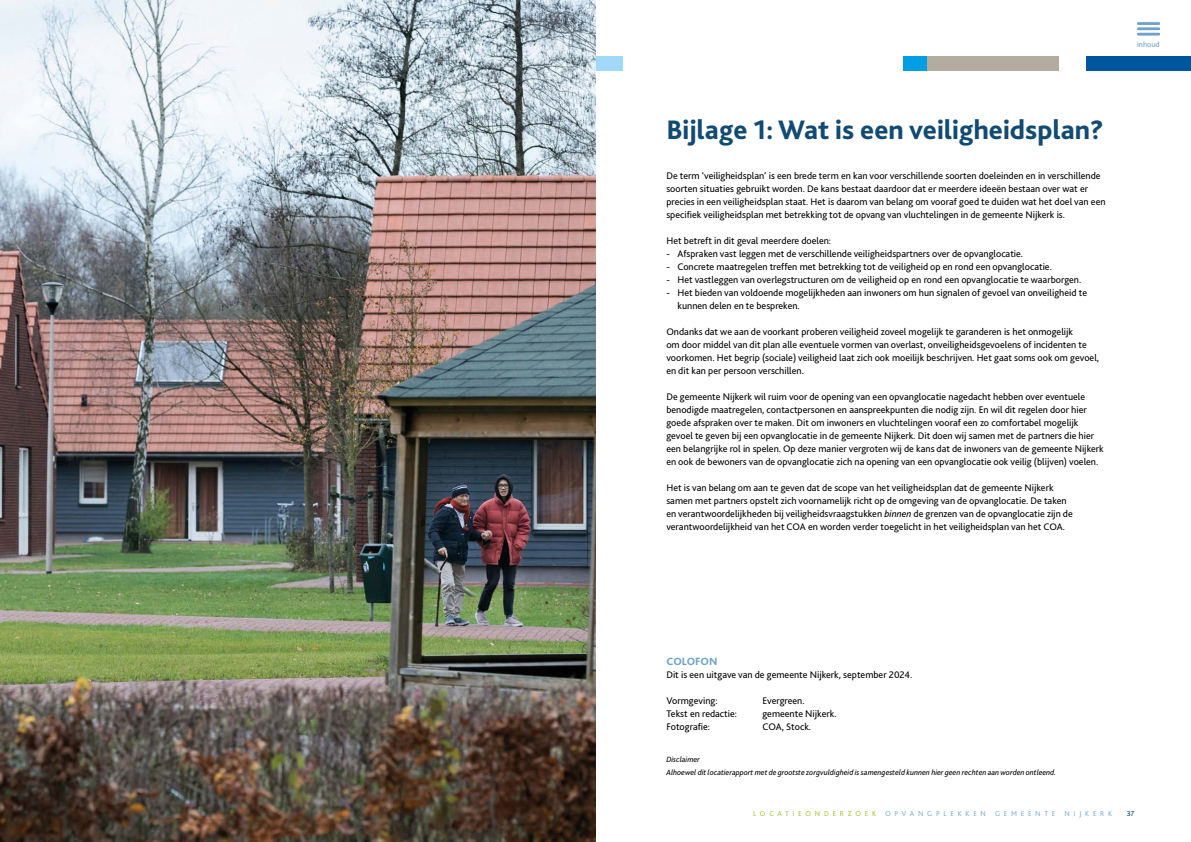
<style>
.page{position:relative;width:1191px;height:842px;background:#fff}
.page>*{position:absolute;margin:0;border:0;box-sizing:border-box;transform-origin:0 0}
.t1{font:800 28px "Bliss 2";color:#114a72}
.t2{font:800 11px "Bliss 2";color:#6ea4cb}
.t3{font:10px/13px "Bliss 2";color:#000}
.t4{font:italic 8px/13px "Bliss 2";color:#000}
.t5{font:8px "Bliss 2";color:#6ea4cb}
.t6{font:300 7.5px "Bliss 2";letter-spacing:.5em;color:#6ea4cb}
.t7{font:7.5px "Bliss 2";color:#004366}
.s1{font-style:italic}
.s2{color:#95c11f}
</style>
<div class="page">
<div style="left:922px;top:57px;width:164px;height:14px;background:#b2ad9f"></div>
<div style="left:596px;top:57px;width:26px;height:14px;background:#a1daf8"></div>
<div style="left:1059px;top:57px;width:27px;height:14px;background:#fff"></div>
<svg style="left:595px;top:57px;width:1px;height:14px"></svg>
<div style="left:903px;top:57px;width:24px;height:14px;background:#009fe3"></div>
<div style="left:1086px;top:57px;width:105px;height:14px;background:#00569d"></div>
<hr style="left:1138px;top:22px;width:20px;height:3px;background:#6ea4cb">
<hr style="left:1138px;top:28px;width:20px;height:2px;background:#6ea4cb">
<hr style="left:1138px;top:33px;width:20px;height:2px;background:#6ea4cb">
<img style="left:0;top:0;width:595px;height:842px">
<h1 class="t1" style="left:666px;top:112px;width:439px">Bijlage 1: Wat is een veiligheidsplan?</h1>
<p class="t3" style="left:666px;top:169px;width:441px">De term ‘veiligheidsplan’ is een brede term en kan voor verschillende soorten doeleinden en in verschillende soorten situaties gebruikt worden. De kans bestaat daardoor dat er meerdere ideeën bestaan over wat er precies in een veiligheidsplan staat. Het is daarom van belang om vooraf goed te duiden wat het doel van een specifiek veiligheidsplan met betrekking tot de opvang van vluchtelingen in de gemeente Nijkerk is.</p>
<p class="t3" style="left:666px;top:234px;width:166px">Het betreft in dit geval meerdere doelen:</p>
<p class="t3" style="left:666px;top:247px;width:358px">- Afspraken vast leggen met de verschillende veiligheidspartners over de opvanglocatie.</p>
<p class="t3" style="left:666px;top:260px;width:387px">- Concrete maatregelen treffen met betrekking tot de veiligheid op en rond een opvanglocatie.</p>
<p class="t3" style="left:666px;top:273px;width:416px">- Het vastleggen van overlegstructuren om de veiligheid op en rond een opvanglocatie te waarborgen.</p>
<p class="t3" style="left:677px;top:286px;width:411px;text-indent:-11px">- Het bieden van voldoende mogelijkheden aan inwoners om hun signalen of gevoel van onveiligheid te kunnen delen en te bespreken.</p>
<p class="t3" style="left:666px;top:325px;width:434px">Ondanks dat we aan de voorkant proberen veiligheid zoveel mogelijk te garanderen is het onmogelijk<br>om door middel van dit plan alle eventuele vormen van overlast, onveiligheidsgevoelens of incidenten te voorkomen. Het begrip (sociale) veiligheid laat zich ook moeilijk beschrijven. Het gaat soms ook om gevoel, en dit kan per persoon verschillen.</p>
<p class="t3" style="left:666px;top:390px;width:439px">De gemeente Nijkerk wil ruim voor de opening van een opvanglocatie nagedacht hebben over eventuele benodigde maatregelen, contactpersonen en aanspreekpunten die nodig zijn. En wil dit regelen door hier goede afspraken over te maken. Dit om inwoners en vluchtelingen vooraf een zo comfortabel mogelijk gevoel te geven bij een opvanglocatie in de gemeente Nijkerk. Dit doen wij samen met de partners die hier een belangrijke rol in spelen. Op deze manier vergroten wij de kans dat de inwoners van de gemeente Nijkerk en ook de bewoners van de opvanglocatie zich na opening van een opvanglocatie ook veilig (blijven) voelen.</p>
<p class="t3" style="left:666px;top:481px;width:408px">Het is van belang om aan te geven dat de scope van het veiligheidsplan dat de gemeente Nijkerk samen met partners opstelt zich voornamelijk richt op de omgeving van de opvanglocatie. De taken en verantwoordelijkheden bij veiligheidsvraagstukken <span class="s1">binnen</span> de grenzen van de opvanglocatie zijn de verantwoordelijkheid van het COA en worden verder toegelicht in het veiligheidsplan van het COA.</p>
<p class="t5" style="left:1137px;top:39px;width:24px">inhoud</p>
<p class="t2" style="left:666px;top:655px;width:53px">COLOFON</p>
<p class="t3" style="left:666px;top:668px;width:247px">Dit is een uitgave van de gemeente Nijkerk, september 2024.</p>
<p class="t3" style="left:666px;top:694px;width:53px">Vormgeving:</p>
<p class="t3" style="left:762px;top:694px;width:44px">Evergreen.</p>
<p class="t3" style="left:666px;top:707px;width:72px">Tekst en redactie:</p>
<p class="t3" style="left:762px;top:707px;width:76px">gemeente Nijkerk.</p>
<p class="t3" style="left:666px;top:720px;width:45px">Fotografie:</p>
<p class="t3" style="left:762px;top:720px;width:50px">COA, Stock.</p>
<p class="t4" style="left:666px;top:753px;width:391px">Disclaimer<br>Alhoewel dit locatierapport met de grootste zorgvuldigheid is samengesteld kunnen hier geen rechten aan worden ontleend.</p>
<p class="t6" style="left:753px;top:809px;width:360px"><span class="s2">LOCATIEONDERZOEK</span> OPVANGPLEKKEN GEMEENTE NIJKERK</p>
<p class="t7" style="left:1126px;top:809px;width:9px">37</p>
</div>
